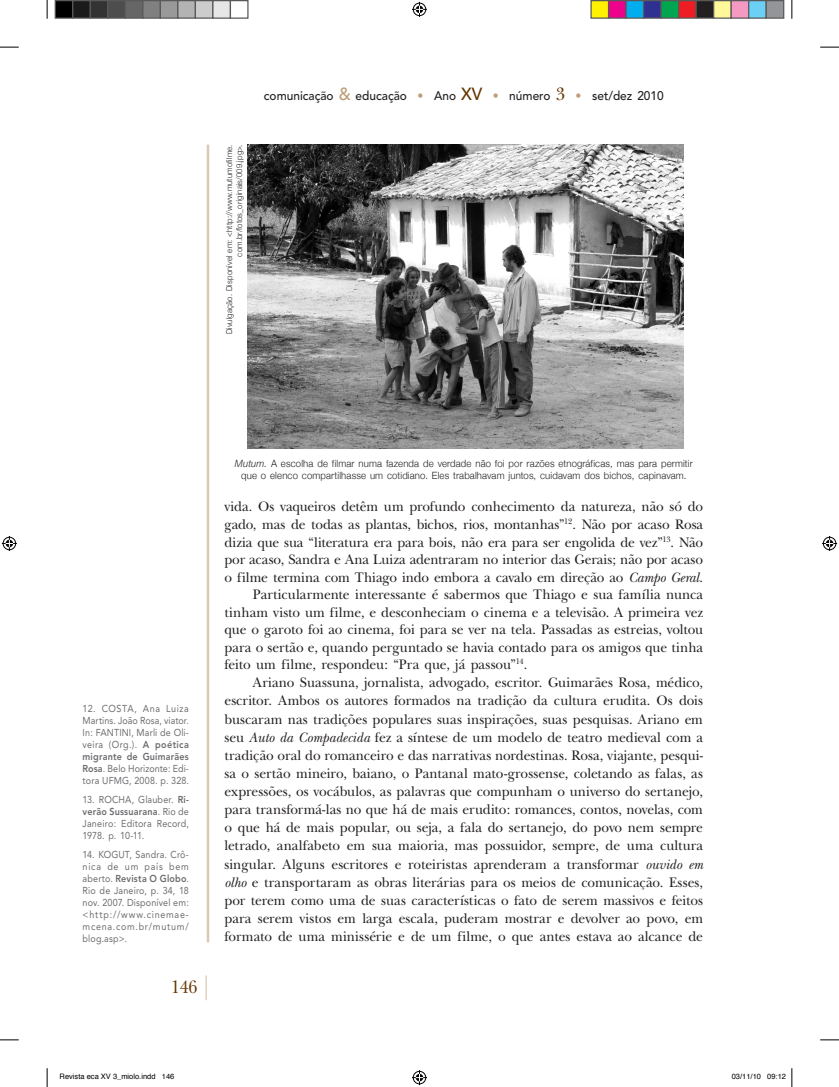
<style>
.page{position:relative;width:839px;height:1087px;background:#fff}
.page>*{position:absolute;margin:0;border:0;box-sizing:border-box;transform-origin:0 0}
.t1{font:18.75px "New Baskerville";color:#653500;scale:.9 1}
.t2{font:14.38px "New Baskerville";color:#231f20;scale:.95 1}
.t3{font:500 12.5px "Avenir";color:#231f20;scale:.95 1}
.t4{font:10px/12px "Avenir";letter-spacing:.015em;color:#6c6d70;text-align:justify;scale:.9 1}
.t5{font:300 10px/12px "Helvetica Neue";letter-spacing:.015em;color:#231f20;text-align:center;scale:.95 1}
.t6{font:300 8.12px/9.8px "Helvetica Neue";letter-spacing:.025em;color:#231f20;text-align:right;scale:.95 1}
.t7{font:7.5px "Helvetica";color:#000}
.s1{font-size:17.5px;color:#bf9d79}
.s2{color:#bf9d79}
.s3{font-size:17.5px;color:#653500}
.s4{font-family:"New Baskerville";font-weight:400;font-size:18.75px;color:#653500}
.s5{font-weight:800}
.s6{font-style:italic}
</style>
<div class="page">
<hr style="left:207px;top:145px;width:2px;height:797px;background:#dcc8b2">
<hr style="left:205px;top:975px;width:2px;height:25px;background:#dcc8b2">
<img style="left:247px;top:145px;width:436px;height:303px">
<svg style="left:0;top:46px;width:19px;height:2px"></svg>
<svg style="left:820px;top:46px;width:18px;height:2px"></svg>
<svg style="left:0;top:1039px;width:19px;height:1px"></svg>
<svg style="left:820px;top:1039px;width:18px;height:1px"></svg>
<svg style="left:46px;top:0;width:2px;height:19px"></svg>
<svg style="left:46px;top:1068px;width:2px;height:18px"></svg>
<svg style="left:791px;top:0;width:1px;height:19px"></svg>
<svg style="left:412px;top:2px;width:15px;height:15px"></svg>
<svg style="left:412px;top:1070px;width:15px;height:14px"></svg>
<svg style="left:2px;top:536px;width:15px;height:15px"></svg>
<svg style="left:822px;top:536px;width:14px;height:15px"></svg>
<div style="left:55px;top:1px;width:18px;height:17px;background:#000"></div>
<div style="left:55px;top:0;width:18px;height:19px;border:1px solid #595959"></div>
<div style="left:73px;top:1px;width:17px;height:17px;background:#1a1a1a"></div>
<div style="left:72px;top:0;width:19px;height:19px;border:1px solid #595959"></div>
<div style="left:90px;top:1px;width:18px;height:17px;background:#333"></div>
<div style="left:90px;top:0;width:18px;height:19px;border:1px solid #595959"></div>
<div style="left:108px;top:1px;width:17px;height:17px;background:#4d4d4d"></div>
<div style="left:107px;top:0;width:19px;height:19px;border:1px solid #595959"></div>
<div style="left:125px;top:1px;width:18px;height:17px;background:#666"></div>
<div style="left:125px;top:0;width:18px;height:19px;border:1px solid #595959"></div>
<div style="left:143px;top:1px;width:17px;height:17px;background:#808080"></div>
<div style="left:142px;top:0;width:19px;height:19px;border:1px solid #595959"></div>
<div style="left:160px;top:1px;width:18px;height:17px;background:#999"></div>
<div style="left:160px;top:0;width:18px;height:19px;border:1px solid #595959"></div>
<div style="left:178px;top:1px;width:17px;height:17px;background:#b3b3b3"></div>
<div style="left:177px;top:0;width:19px;height:19px;border:1px solid #595959"></div>
<div style="left:195px;top:1px;width:18px;height:17px;background:#ccc"></div>
<div style="left:195px;top:0;width:18px;height:19px;border:1px solid #595959"></div>
<div style="left:213px;top:1px;width:17px;height:17px;background:#e6e6e6"></div>
<div style="left:212px;top:0;width:19px;height:19px;border:1px solid #595959"></div>
<div style="left:230px;top:0;width:18px;height:19px;border:1px solid #595959"></div>
<div style="left:591px;top:1px;width:17px;height:17px;background:#fff101"></div>
<div style="left:590px;top:0;width:19px;height:19px;border:1px solid #595959"></div>
<div style="left:608px;top:1px;width:18px;height:17px;background:#ed028c"></div>
<div style="left:607px;top:0;width:19px;height:19px;border:1px solid #595959"></div>
<div style="left:626px;top:1px;width:17px;height:17px;background:#00aeef"></div>
<div style="left:625px;top:0;width:19px;height:19px;border:1px solid #595959"></div>
<div style="left:643px;top:1px;width:18px;height:17px;background:#2e3092"></div>
<div style="left:642px;top:0;width:19px;height:19px;border:1px solid #595959"></div>
<div style="left:661px;top:1px;width:17px;height:17px;background:#00a54f"></div>
<div style="left:660px;top:0;width:19px;height:19px;border:1px solid #595959"></div>
<div style="left:678px;top:1px;width:18px;height:17px;background:#ee1d23"></div>
<div style="left:677px;top:0;width:19px;height:19px;border:1px solid #595959"></div>
<div style="left:696px;top:1px;width:17px;height:17px;background:#231f20"></div>
<div style="left:695px;top:0;width:19px;height:19px;border:1px solid #595959"></div>
<div style="left:713px;top:1px;width:18px;height:17px;background:#fff79a"></div>
<div style="left:712px;top:0;width:19px;height:19px;border:1px solid #595959"></div>
<div style="left:731px;top:1px;width:17px;height:17px;background:#f499c2"></div>
<div style="left:730px;top:0;width:19px;height:19px;border:1px solid #595959"></div>
<div style="left:748px;top:1px;width:18px;height:17px;background:#6bcff6"></div>
<div style="left:747px;top:0;width:19px;height:19px;border:1px solid #595959"></div>
<div style="left:766px;top:1px;width:17px;height:17px;background:#939598"></div>
<div style="left:765px;top:0;width:19px;height:19px;border:1px solid #595959"></div>
<svg style="left:791px;top:1068px;width:1px;height:18px"></svg>
<p class="t6" style="left:224px;top:334px;width:201px;rotate:-90deg">Divulgação. Disponível em: &lt;http://www.mutumofilme. com.br/fotos_originais/009.jpg&gt;.</p>
<p class="t3" style="left:264px;top:89px;width:422px">comunicação <span class="s1">&amp;</span> educação <span class="s2">•</span> Ano <span class="s3">XV</span> <span class="s2">•</span> número <span class="s4">3</span> <span class="s2">•</span> set/dez 2010</p>
<p class="t4" style="left:83px;top:702px;width:120px">12. COSTA, Ana Luiza Martins. João Rosa, viator.<br>In: FANTINI, Marli de Oli&shy;veira (Org.). <span class="s5">A poética migrante de Guimarães Rosa</span>. Belo Horizonte: Edi&shy;tora UFMG, 2008. p. 328.</p>
<p class="t4" style="left:83px;top:793px;width:120px">13. ROCHA, Glauber. <span class="s5">Ri&shy;verão Sussuarana</span>. Rio de Janeiro: Editora Record, 1978. p. 10-11.</p>
<p class="t4" style="left:83px;top:848px;width:120px">14. KOGUT, Sandra. Crô&shy;nica de um país bem aberto. <span class="s5">Revista O Globo</span>.<br>Rio de Janeiro, p. 34, 18 nov. 2007. Disponível em: &lt;http://www.cinemae&shy;mcena.com.br/mutum/ blog.asp&gt;.</p>
<h1 class="t1" style="left:171px;top:975px;width:31px">146</h1>
<p class="t5" style="left:235px;top:457px;width:483px"><span class="s6">Mutum.</span> A escolha de filmar numa fazenda de verdade não foi por razões etnográficas, mas para permitir que o elenco compartilhasse um cotidiano. Eles trabalhavam juntos, cuidavam dos bichos, capinavam.</p>
<p class="t2" style="left:224px;top:498px;width:505px">vida. Os vaqueiros detêm um profundo conhecimento da natureza, não só do</p>
<p class="t2" style="left:224px;top:516px;width:505px">gado, mas de todas as plantas, bichos, rios, montanhas”<sup>12</sup>. Não por acaso Rosa</p>
<p class="t2" style="left:224px;top:533px;width:505px">dizia que sua “literatura era para bois, não era para ser engolida de vez”<sup>13</sup>. Não</p>
<p class="t2" style="left:224px;top:551px;width:505px">por acaso, Sandra e Ana Luiza adentraram no interior das Gerais; não por acaso</p>
<p class="t2" style="left:224px;top:568px;width:505px">o filme termina com Thiago indo embora a cavalo em direção ao <span class="s6">Campo Geral</span>.</p>
<p class="t2" style="left:253px;top:586px;width:475px">Particularmente interessante é sabermos que Thiago e sua família nunca</p>
<p class="t2" style="left:224px;top:603px;width:505px">tinham visto um filme, e desconheciam o cinema e a televisão. A primeira vez</p>
<p class="t2" style="left:224px;top:621px;width:505px">que o garoto foi ao cinema, foi para se ver na tela. Passadas as estreias, voltou</p>
<p class="t2" style="left:224px;top:638px;width:505px">para o sertão e, quando perguntado se havia contado para os amigos que tinha</p>
<p class="t2" style="left:224px;top:656px;width:320px">feito um filme, respondeu: “Pra que, já passou”<sup>14</sup>.</p>
<p class="t2" style="left:253px;top:674px;width:475px">Ariano Suassuna, jornalista, advogado, escritor. Guimarães Rosa, médico,</p>
<p class="t2" style="left:224px;top:692px;width:505px">escritor. Ambos os autores formados na tradição da cultura erudita. Os dois</p>
<p class="t2" style="left:224px;top:710px;width:505px">buscaram nas tradições populares suas inspirações, suas pesquisas. Ariano em</p>
<p class="t2" style="left:224px;top:728px;width:505px">seu <span class="s6">Auto da Compadecida</span> fez a síntese de um modelo de teatro medieval com a</p>
<p class="t2" style="left:224px;top:746px;width:505px">tradição oral do romanceiro e das narrativas nordestinas. Rosa, viajante, pesqui-</p>
<p class="t2" style="left:224px;top:764px;width:505px">sa o sertão mineiro, baiano, o Pantanal mato-grossense, coletando as falas, as</p>
<p class="t2" style="left:224px;top:783px;width:505px">expressões, os vocábulos, as palavras que compunham o universo do sertanejo,</p>
<p class="t2" style="left:224px;top:801px;width:505px">para transformá-las no que há de mais erudito: romances, contos, novelas, com</p>
<p class="t2" style="left:224px;top:819px;width:505px">o que há de mais popular, ou seja, a fala do sertanejo, do povo nem sempre</p>
<p class="t2" style="left:224px;top:837px;width:505px">letrado, analfabeto em sua maioria, mas possuidor, sempre, de uma cultura</p>
<p class="t2" style="left:224px;top:855px;width:505px">singular. Alguns escritores e roteiristas aprenderam a transformar <span class="s6">ouvido em</span></p>
<p class="t2" style="left:224px;top:873px;width:505px"><span class="s6">olho</span> e transportaram as obras literárias para os meios de comunicação. Esses,</p>
<p class="t2" style="left:224px;top:891px;width:505px">por terem como uma de suas características o fato de serem massivos e feitos</p>
<p class="t2" style="left:224px;top:909px;width:505px">para serem vistos em larga escala, puderam mostrar e devolver ao povo, em</p>
<p class="t2" style="left:224px;top:928px;width:505px">formato de uma minissérie e de um filme, o que antes estava ao alcance de</p>
<p class="t7" style="left:60px;top:1070px;width:116px">Revista eca XV 3_miolo.indd 146</p>
<p class="t7" style="left:731px;top:1070px;width:56px">03/11/10 09:12</p>
</div>
